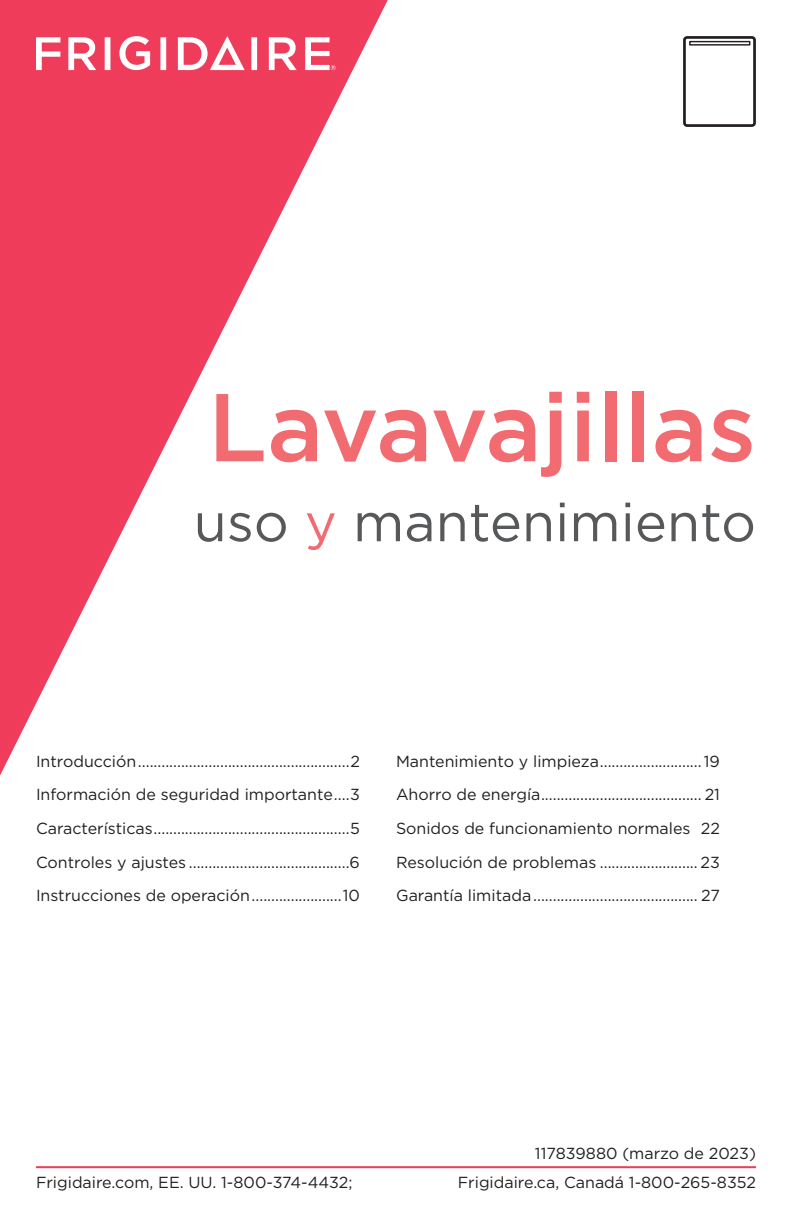
<style>
.page{position:relative;width:792px;height:1224px;background:#fff}
.page>*{position:absolute;margin:0;border:0;box-sizing:border-box;transform-origin:0 0}
.t1{font:500 96px "Gotham";color:#f16b71}
.t2{font:54px "Gotham";color:#57585a}
.ID_TOC_1st_Level{font:16px "Gotham";color:#231f20}
.ID_Body_Text{font:16px "Gotham";color:#231f20}
.s1{color:#f16b71}
</style>
<div class="page">
<svg style="left:0;top:0;width:388px;height:776px"></svg>
<svg style="left:251px;top:37px;width:6px;height:33px"></svg>
<svg style="left:119px;top:36px;width:31px;height:34px"></svg>
<svg style="left:36px;top:37px;width:24px;height:33px"></svg>
<svg style="left:68px;top:37px;width:28px;height:33px"></svg>
<svg style="left:105px;top:37px;width:5px;height:33px"></svg>
<svg style="left:160px;top:37px;width:6px;height:33px"></svg>
<svg style="left:269px;top:37px;width:28px;height:33px"></svg>
<svg style="left:178px;top:36px;width:67px;height:34px"></svg>
<svg style="left:305px;top:37px;width:31px;height:33px"></svg>
<hr style="left:36px;top:1166px;width:720px;height:2px;background:#ee3c5a">
<div style="left:683px;top:36px;width:73px;height:91px;border:3px solid #231f20;border-radius:3px"></div>
<div style="left:689px;top:41px;width:61px;height:5px;border:1px solid #231f20"></div>
<h1 class="t1" style="left:208px;top:364px;width:550px">Lavavajillas</h1>
<h2 class="t2" style="left:194px;top:488px;width:564px">uso <span class="s1">y</span> mantenimiento</h2>
<p class="ID_TOC_1st_Level" style="left:36px;top:751px;width:325px">Introducción......................................................2</p>
<p class="ID_TOC_1st_Level" style="left:36px;top:784px;width:326px">Información de seguridad importante....3</p>
<p class="ID_TOC_1st_Level" style="left:36px;top:818px;width:325px">Características..................................................5</p>
<p class="ID_TOC_1st_Level" style="left:36px;top:852px;width:326px">Controles y ajustes .........................................6</p>
<p class="ID_TOC_1st_Level" style="left:36px;top:885px;width:326px">Instrucciones de operación.......................10</p>
<p class="ID_TOC_1st_Level" style="left:396px;top:751px;width:326px">Mantenimiento y limpieza..........................19</p>
<p class="ID_TOC_1st_Level" style="left:396px;top:784px;width:326px">Ahorro de energía......................................... 21</p>
<p class="ID_TOC_1st_Level" style="left:396px;top:818px;width:325px">Sonidos de funcionamiento normales 22</p>
<p class="ID_TOC_1st_Level" style="left:396px;top:852px;width:326px">Resolución de problemas ......................... 23</p>
<p class="ID_TOC_1st_Level" style="left:396px;top:885px;width:326px">Garantía limitada.......................................... 27</p>
<p class="ID_Body_Text" style="left:535px;top:1143px;width:223px">117839880 (marzo de 2023)</p>
<p class="ID_TOC_1st_Level" style="left:36px;top:1172px;width:318px">Frigidaire.com, EE. UU. 1-800-374-4432;</p>
<p class="ID_TOC_1st_Level" style="left:458px;top:1172px;width:300px">Frigidaire.ca, Canadá 1-800-265-8352</p>
</div>
